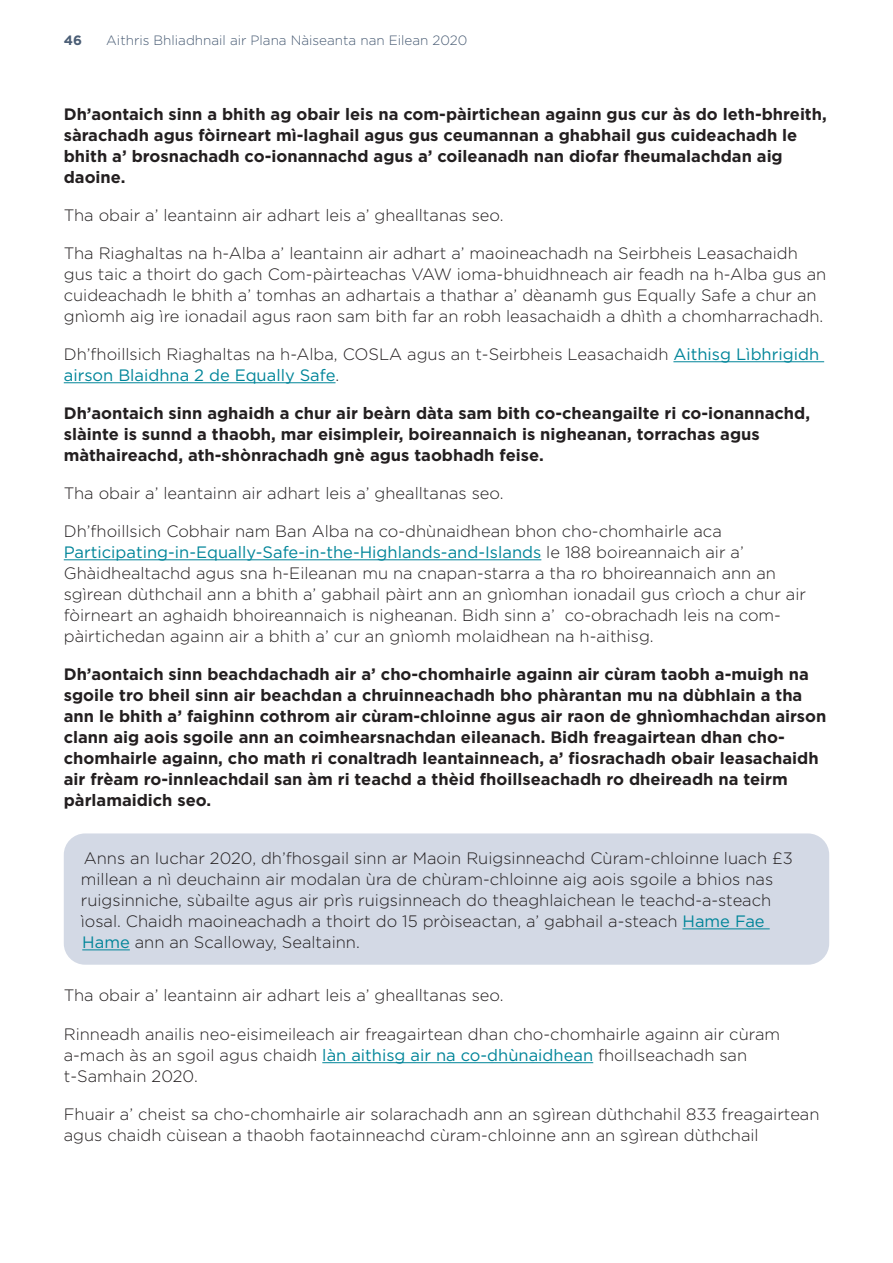
<style>
.page{position:relative;width:893px;height:1263px;background:#fff}
.page>*{position:absolute;margin:0;border:0;box-sizing:border-box;transform-origin:0 0}
.Body_Txt{font:300 16.5px/21px "Gotham";color:#231f20}
.Body_Txt-2{font:700 16.5px/21px "Gotham";color:#231f20}
.t1{font:300 13.5px "Gotham";color:#4a5d75}
.t2{font:700 13.5px "Gotham";color:#4a5d75}
.s1{font-weight:400;color:#008599}
</style>
<div class="page">
<hr style="left:673px;top:361px;width:151px;height:1px;background:#008599">
<hr style="left:64px;top:382px;width:271px;height:1px;background:#008599">
<hr style="left:64px;top:559px;width:477px;height:1px;background:#008599">
<hr style="left:322px;top:1062px;width:271px;height:1px;background:#008599">
<div style="left:64px;top:833px;width:765px;height:132px;background:#d3d9e5;border-radius:21px"></div>
<hr style="left:682px;top:929px;width:88px;height:1px;background:#008599">
<hr style="left:82px;top:950px;width:48px;height:1px;background:#008599">
<p class="t2" style="left:64px;top:31px;width:20px">46</p>
<p class="t1" style="left:106px;top:32px;width:363px">Aithris Bhliadhnail air Plana Nàiseanta nan Eilean 2020</p>
<p class="Body_Txt-2" style="left:64px;top:103px;width:764px">Dh’aontaich sinn a bhith ag obair leis na com-pàirtichean againn gus cur às do leth-bhreith, sàrachadh agus fòirneart mì-laghail agus gus ceumannan a ghabhail gus cuideachadh le bhith a’ brosnachadh co-ionannachd agus a’ coileanadh nan diofar fheumalachdan aig daoine.</p>
<p class="Body_Txt" style="left:64px;top:204px;width:441px">Tha obair a’ leantainn air adhart leis a’ ghealltanas seo.</p>
<p class="Body_Txt" style="left:64px;top:242px;width:764px">Tha Riaghaltas na h-Alba a’ leantainn air adhart a’ maoineachadh na Seirbheis Leasachaidh gus taic a thoirt do gach Com-pàirteachas VAW ioma-bhuidhneach air feadh na h-Alba gus an cuideachadh le bhith a’ tomhas an adhartais a thathar a’ dèanamh gus Equally Safe a chur an gnìomh aig ìre ionadail agus raon sam bith far an robh leasachaidh a dhìth a chomharrachadh.</p>
<p class="Body_Txt" style="left:64px;top:343px;width:757px">Dh’fhoillsich Riaghaltas na h-Alba, COSLA agus an t-Seirbheis Leasachaidh <span class="s1">Aithisg Lìbhrigidh airson Blaidhna 2 de Equally Safe</span>.</p>
<p class="Body_Txt-2" style="left:64px;top:402px;width:748px">Dh’aontaich sinn aghaidh a chur air beàrn dàta sam bith co-cheangailte ri co-ionannachd, slàinte is sunnd a thaobh, mar eisimpleir, boireannaich is nigheanan, torrachas agus màthaireachd, ath-shònrachadh gnè agus taobhadh feise.</p>
<p class="Body_Txt" style="left:64px;top:482px;width:441px">Tha obair a’ leantainn air adhart leis a’ ghealltanas seo.</p>
<p class="Body_Txt" style="left:64px;top:520px;width:744px">Dh’fhoillsich Cobhair nam Ban Alba na co-dhùnaidhean bhon cho-chomhairle aca <span class="s1">Participating-in-Equally-Safe-in-the-Highlands-and-Islands</span> le 188 boireannaich air a’ Ghàidhealtachd agus sna h-Eileanan mu na cnapan-starra a tha ro bhoireannaich ann an sgìrean dùthchail ann a bhith a’ gabhail pàirt ann an gnìomhan ionadail gus crìoch a chur air fòirneart an aghaidh bhoireannaich is nigheanan. Bidh sinn a’ co-obrachadh leis na com&shy;pàirtichedan againn air a bhith a’ cur an gnìomh molaidhean na h-aithisg.</p>
<p class="Body_Txt-2" style="left:64px;top:663px;width:764px">Dh’aontaich sinn beachdachadh air a’ cho-chomhairle againn air cùram taobh a-muigh na sgoile tro bheil sinn air beachdan a chruinneachadh bho phàrantan mu na dùbhlain a tha ann le bhith a’ faighinn cothrom air cùram-chloinne agus air raon de ghnìomhachdan airson clann aig aois sgoile ann an coimhearsnachdan eileanach. Bidh freagairtean dhan cho&shy;chomhairle againn, cho math ri conaltradh leantainneach, a’ fiosrachadh obair leasachaidh air frèam ro-innleachdail san àm ri teachd a thèid fhoillseachadh ro dheireadh na teirm pàrlamaidich seo.</p>
<p class="Body_Txt" style="left:81px;top:847px;width:713px">Anns an Iuchar 2020, dh’fhosgail sinn ar Maoin Ruigsinneachd Cùram-chloinne luach £3 millean a nì deuchainn air modalan ùra de chùram-chloinne aig aois sgoile a bhios nas ruigsinniche, sùbailte agus air prìs ruigsinneach do theaghlaichean le teachd-a-steach ìosal. Chaidh maoineachadh a thoirt do 15 pròiseactan, a’ gabhail a-steach <span class="s1">Hame Fae Hame</span> ann an Scalloway, Sealtainn.</p>
<p class="Body_Txt" style="left:64px;top:985px;width:441px">Tha obair a’ leantainn air adhart leis a’ ghealltanas seo.</p>
<p class="Body_Txt" style="left:64px;top:1023px;width:718px">Rinneadh anailis neo-eisimeileach air freagairtean dhan cho-chomhairle againn air cùram a-mach às an sgoil agus chaidh <span class="s1">làn aithisg air na co-dhùnaidhean</span> fhoillseachadh san t-Samhain 2020.</p>
<p class="Body_Txt" style="left:64px;top:1103px;width:757px">Fhuair a’ cheist sa cho-chomhairle air solarachadh ann an sgìrean dùthchahil 833 freagairtean agus chaidh cùisean a thaobh faotainneachd cùram-chloinne ann an sgìrean dùthchail</p>
</div>
